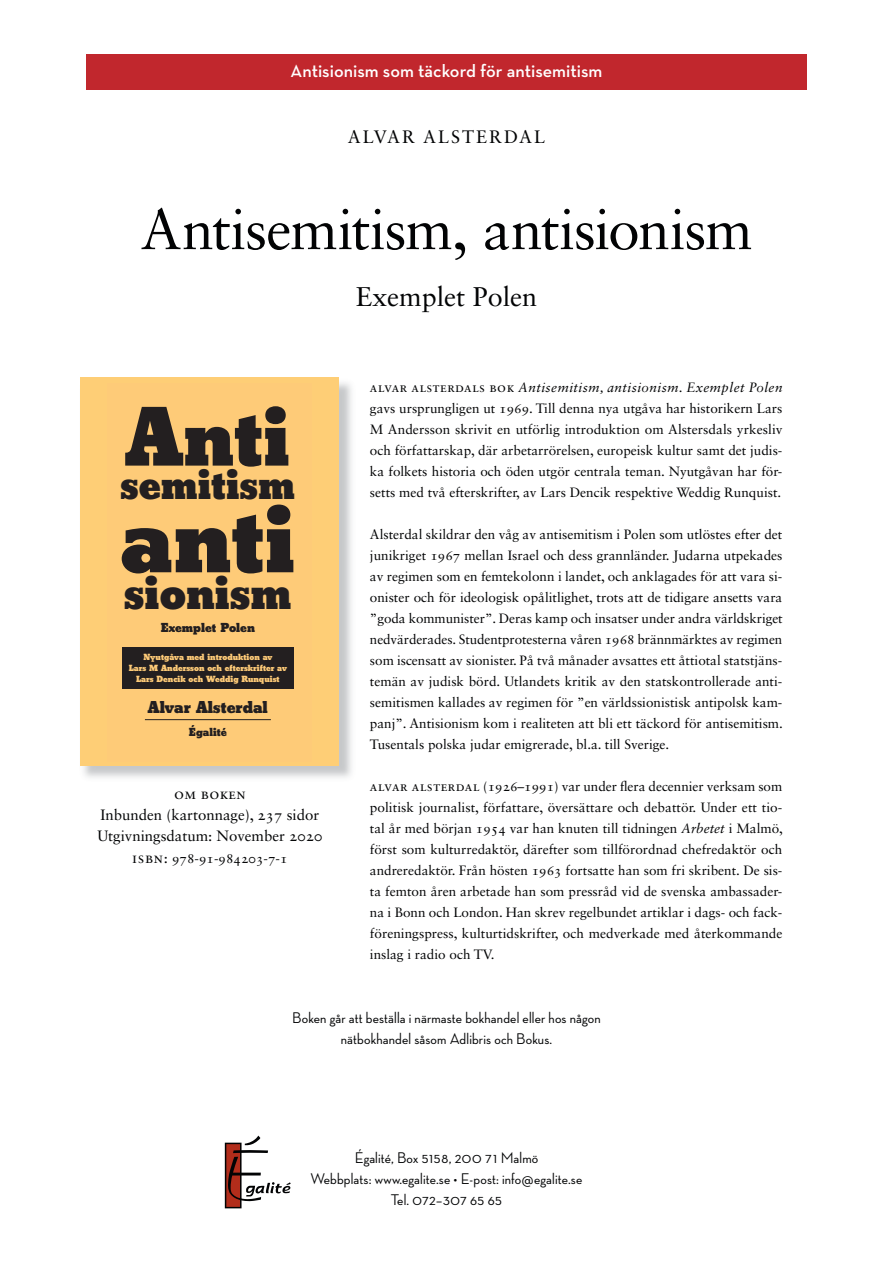
<style>
.page{position:relative;width:893px;height:1263px;background:#fff}
.page>*{position:absolute;margin:0;border:0;box-sizing:border-box;transform-origin:0 0}
.t1{font:700 expanded 100.5px "Beton";color:#231f20}
.t2{font:700 expanded 88.05px "Beton";color:#231f20}
.t3{font:57px "Sabon LT Std";color:#020304}
.t4{font:700 expanded 49.65px "Beton";color:#231f20}
.t5{font:700 expanded 44.7px "Beton";color:#231f20}
.t6{font:27px "Sabon LT Std";color:#020304}
.t7{font:600 18px "Neutra Text";color:#fff}
.t8{font:18px "Sabon LT Std";letter-spacing:.11em;color:#020304}
.t9{font:700 expanded 18px "Beton";color:#231f20}
.t10{font:500 15.75px/21px "Neutra Disp";letter-spacing:.01em;color:#020304;text-align:center}
.t11{font:15px/21px "Sabon LT Std";color:#020304;text-align:center}
.t12{font:700 expanded 13.65px "Beton";color:#231f20}
.t13{font:13.5px/21px "Sabon LT Std";color:#020304;text-align:justify}
.t14{font:700 expanded 12.3px "Beton";color:#231f20}
.t15{font:700 expanded 9.3px/10.8px "Beton";color:#fecb78;text-align:center}
.s1{font-size:15px}
.s2{font-style:italic}
</style>
<div class="page">
<div style="left:86px;top:54px;width:721px;height:35px;background:#c1272d"></div>
<svg style="left:225px;top:1135px;width:66px;height:73px"></svg>
<img style="left:83px;top:377px;width:269px;height:401px">
<div style="left:80px;top:377px;width:258px;height:389px;background:#fece76"></div>
<svg style="left:122px;top:647px;width:172px;height:74px"></svg>
<h3 class="t7" style="left:291px;top:59px;width:313px">Antisionism som täckord för antisemitism</h3>
<h3 class="t8" style="left:348px;top:126px;width:198px">ALVAR ALSTERDAL</h3>
<h3 class="t3" style="left:140px;top:195px;width:613px">Antisemitism, antisionism</h3>
<h3 class="t6" style="left:356px;top:281px;width:183px">Exemplet Polen</h3>
<h2 class="t2" style="left:125px;top:386px;width:166px">Anti</h2>
<h3 class="t5" style="left:121px;top:459px;width:176px">semitism</h3>
<h1 class="t1" style="left:120px;top:481px;width:177px">anti</h1>
<h3 class="t4" style="left:124px;top:564px;width:169px">sionism</h3>
<p class="t12" style="left:161px;top:619px;width:96px">Exemplet Polen</p>
<p class="t15" style="left:129px;top:652px;width:160px">Nyutgåva med introduktion av<br>Lars M Andersson och efterskrifter av<br>Lars Dencik och Weddig Runquist</p>
<h3 class="t9" style="left:148px;top:697px;width:121px">Alvar Alsterdal</h3>
<p class="t14" style="left:189px;top:725px;width:39px">Égalité</p>
<p class="t11" style="left:97px;top:783px;width:227px">om boken<br>Inbunden (kartonnage), 237 sidor<br>Utgivningsdatum: November 2020</p>
<p class="t13" style="left:132px;top:848px;width:157px"><span class="s1">isbn:</span> 978-91-984203-7-1</p>
<p class="t13" style="left:370px;top:377px;width:414px">alvar alsterdals bok <span class="s2">Antisemitism, antisionism. Exemplet Polen </span>gavs ursprungligen ut 1969. Till denna nya utgåva har historikern Lars M Andersson skrivit en utförlig introduktion om Alstersdals yrkesliv och författarskap, där arbetarrörelsen, europeisk kultur samt det judis&shy;ka folkets historia och öden utgör centrala teman. Nyutgåvan har för&shy;setts med två efterskrifter, av Lars Dencik respektive Weddig Runquist.</p>
<p class="t13" style="left:370px;top:524px;width:414px">Alsterdal skildrar den våg av antisemitism i Polen som utlöstes efter det junikriget 1967 mellan Israel och dess grannländer. Judarna utpekades av regimen som en femtekolonn i landet, och anklagades för att vara si&shy;onister och för ideologisk opålitlighet, trots att de tidigare ansetts vara ”goda kommunister”. Deras kamp och insatser under andra världskriget nedvärderades. Studentprotesterna våren 1968 brännmärktes av regimen som iscensatt av sionister. På två månader avsattes ett åttiotal statstjäns&shy;temän av judisk börd. Utlandets kritik av den statskontrollerade anti&shy;semitismen kallades av regimen för ”en världssionistisk antipolsk kam&shy;panj”. Antisionism kom i realiteten att bli ett täckord för antisemitism.<br>Tusentals polska judar emigrerade, bl.a. till Sverige.</p>
<p class="t13" style="left:370px;top:776px;width:414px;text-align:left">alvar alsterdal (1926–1991) var under flera decennier verksam som politisk journalist, författare, översättare och debattör. Under ett tio&shy;tal år med början 1954 var han knuten till tidningen <span class="s2">Arbetet</span> i Malmö, först som kulturredaktör, därefter som tillförordnad chefredaktör och andreredaktör. Från hösten 1963 fortsatte han som fri skribent. De sis&shy;ta femton åren arbetade han som pressråd vid de svenska ambassader&shy;na i Bonn och London. Han skrev regelbundet artiklar i dags- och fack&shy;föreningspress, kulturtidskrifter, och medverkade med återkommande inslag i radio och TV.</p>
<p class="t10" style="left:292px;top:1007px;width:310px">Boken går att beställa i närmaste bokhandel eller hos någon nätbokhandel såsom Adlibris och Bokus.</p>
<p class="t10" style="left:311px;top:1147px;width:273px">Égalité, Box 5158, 200 71 Malmö<br>Webbplats: www.egalite.se • E-post: info@egalite.se<br>Tel. 072–307 65 65</p>
</div>
